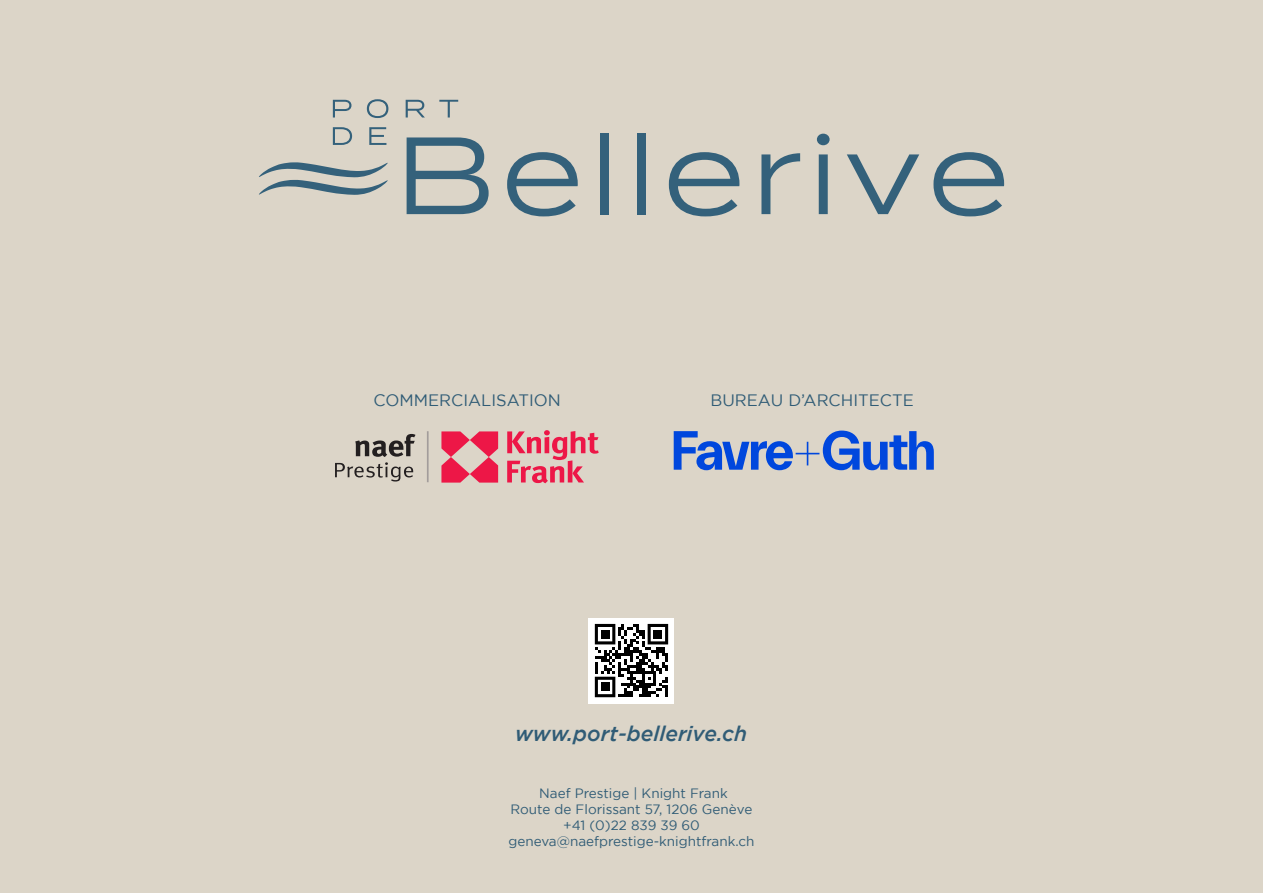
<style>
.page{position:relative;width:1263px;height:893px;background:#dcd5c8}
.page>*{position:absolute;margin:0;border:0;box-sizing:border-box;transform-origin:0 0}
.t1{font:italic 500 21px "Gotham";color:#305c76}
.t2{font:16.5px "Gotham";color:#305c76}
.t3{font:13.5px "Gotham";color:#305c76}
</style>
<div class="page">
<svg style="left:333px;top:100px;width:18px;height:17px"></svg>
<svg style="left:367px;top:99px;width:21px;height:19px"></svg>
<svg style="left:406px;top:100px;width:19px;height:18px"></svg>
<svg style="left:439px;top:100px;width:19px;height:17px"></svg>
<svg style="left:333px;top:127px;width:19px;height:18px"></svg>
<svg style="left:369px;top:127px;width:17px;height:18px"></svg>
<svg style="left:259px;top:162px;width:129px;height:33px"></svg>
<svg style="left:407px;top:137px;width:82px;height:77px"></svg>
<svg style="left:507px;top:152px;width:71px;height:64px"></svg>
<div style="left:600px;top:133px;width:9px;height:81px;background:#34617b"></div>
<div style="left:637px;top:133px;width:9px;height:81px;background:#34617b"></div>
<svg style="left:669px;top:152px;width:70px;height:64px"></svg>
<svg style="left:761px;top:153px;width:39px;height:61px"></svg>
<svg style="left:817px;top:134px;width:13px;height:80px"></svg>
<svg style="left:847px;top:154px;width:72px;height:60px"></svg>
<svg style="left:933px;top:152px;width:71px;height:64px"></svg>
<div style="left:589px;top:618px;width:85px;height:85px;background:#fff"></div>
<svg style="left:595px;top:624px;width:73px;height:73px"></svg>
<div style="left:601px;top:630px;width:8px;height:9px;background:#000"></div>
<div style="left:653px;top:630px;width:9px;height:9px;background:#000"></div>
<div style="left:601px;top:683px;width:8px;height:8px;background:#000"></div>
<svg style="left:441px;top:431px;width:57px;height:52px"></svg>
<svg style="left:507px;top:430px;width:92px;height:53px"></svg>
<hr style="left:427px;top:431px;width:2px;height:51px;background:#a39d9b">
<svg style="left:335px;top:434px;width:80px;height:47px"></svg>
<svg style="left:674px;top:431px;width:260px;height:39px"></svg>
<p class="t2" style="left:373px;top:391px;width:189px">COMMERCIALISATION</p>
<p class="t2" style="left:710px;top:391px;width:205px">BUREAU D’ARCHITECTE</p>
<p class="t1" style="left:515px;top:722px;width:233px">www.port-bellerive.ch</p>
<p class="t3" style="left:539px;top:785px;width:190px">Naef Prestige | Knight Frank</p>
<p class="t3" style="left:511px;top:801px;width:243px">Route de Florissant 57, 1206 Genève</p>
<p class="t3" style="left:563px;top:818px;width:138px">+41 (0)22 839 39 60</p>
<p class="t3" style="left:508px;top:834px;width:248px">geneva@naefprestige-knightfrank.ch</p>
</div>
